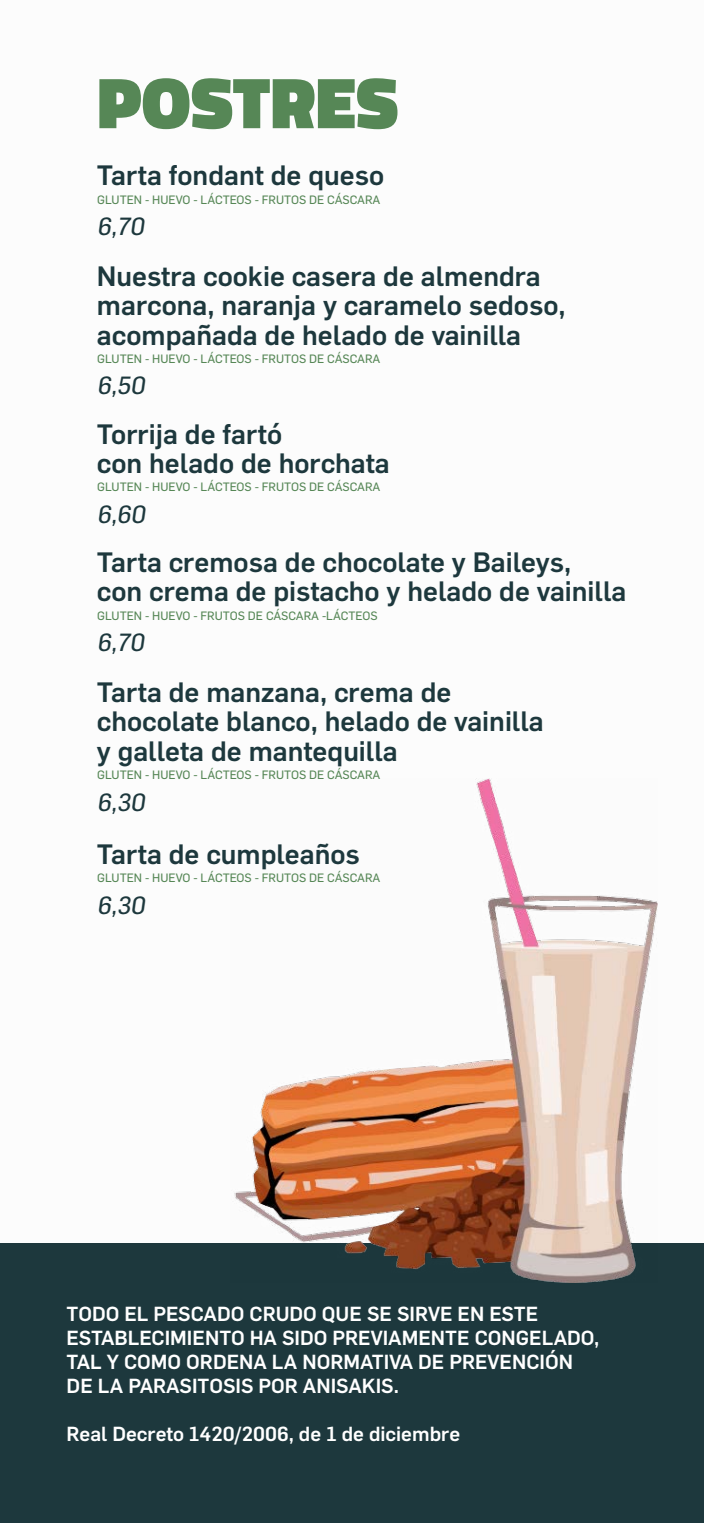
<style>
.page{position:relative;width:704px;height:1523px;background:#fff}
.page>*{position:absolute;margin:0;border:0;box-sizing:border-box;transform-origin:0 0}
.t1{font:900 73.12px "Titillium";color:#568756}
.t2{font:500 27.5px/29.4px "Flama";color:#1d383d}
.t3{font:24.38px "Flama Basic";color:#1d383d}
.t4{font:500 20px/24px "Flama";color:#fff}
.t5{font:11.88px "Flama Basic";color:#568756}
</style>
<div class="page">
<div style="left:0;top:1243px;width:703px;height:279px;background:#1d383d"></div>
<img style="left:234px;top:778px;width:422px;height:504px">
<h1 class="t1" style="left:97px;top:49px;width:302px">POSTRES</h1>
<p class="t2" style="left:97px;top:158px;width:288px">Tarta fondant de queso</p>
<p class="t3" style="left:97px;top:209px;width:53px">6,70</p>
<p class="t5" style="left:97px;top:191px;width:284px">GLUTEN - HUEVO - LÁCTEOS - FRUTOS DE CÁSCARA</p>
<p class="t2" style="left:97px;top:259px;width:470px">Nuestra cookie casera de almendra marcona, naranja y caramelo sedoso, acompañada de helado de vainilla</p>
<p class="t3" style="left:97px;top:369px;width:53px">6,50</p>
<p class="t5" style="left:97px;top:350px;width:284px">GLUTEN - HUEVO - LÁCTEOS - FRUTOS DE CÁSCARA</p>
<p class="t2" style="left:97px;top:417px;width:294px">Torrija de fartó<br>con helado de horchata</p>
<p class="t3" style="left:97px;top:497px;width:54px">6,60</p>
<p class="t5" style="left:97px;top:479px;width:284px">GLUTEN - HUEVO - LÁCTEOS - FRUTOS DE CÁSCARA</p>
<p class="t2" style="left:97px;top:545px;width:530px">Tarta cremosa de chocolate y Baileys,<br>con crema de pistacho y helado de vainilla</p>
<p class="t3" style="left:97px;top:625px;width:53px">6,70</p>
<p class="t5" style="left:97px;top:607px;width:281px">GLUTEN - HUEVO - FRUTOS DE CÁSCARA -LÁCTEOS</p>
<p class="t2" style="left:97px;top:675px;width:448px">Tarta de manzana, crema de chocolate blanco, helado de vainilla y galleta de mantequilla</p>
<p class="t3" style="left:97px;top:785px;width:53px">6,30</p>
<p class="t5" style="left:97px;top:767px;width:284px">GLUTEN - HUEVO - LÁCTEOS - FRUTOS DE CÁSCARA</p>
<p class="t2" style="left:97px;top:837px;width:264px">Tarta de cumpleaños</p>
<p class="t3" style="left:97px;top:888px;width:53px">6,30</p>
<p class="t5" style="left:97px;top:870px;width:284px">GLUTEN - HUEVO - LÁCTEOS - FRUTOS DE CÁSCARA</p>
<p class="t4" style="left:67px;top:1300px;width:533px">TODO EL PESCADO CRUDO QUE SE SIRVE EN ESTE ESTABLECIMIENTO HA SIDO PREVIAMENTE CONGELADO, TAL Y COMO ORDENA LA NORMATIVA DE PREVENCIÓN DE LA PARASITOSIS POR ANISAKIS.</p>
<p class="t4" style="left:67px;top:1420px;width:395px">Real Decreto 1420/2006, de 1 de diciembre</p>
</div>
